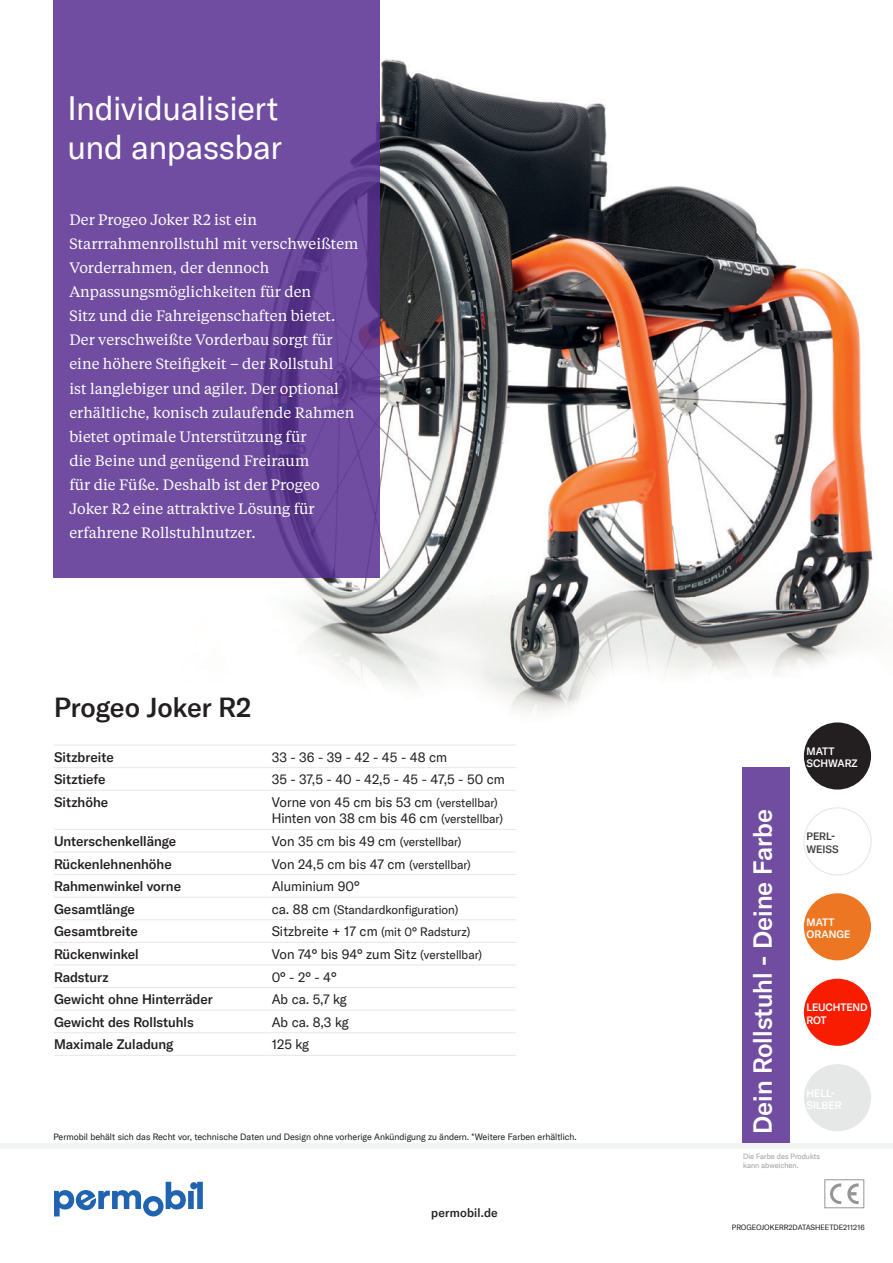
<style>
.page{position:relative;width:893px;height:1263px;background:#fff}
.page>*{position:absolute;margin:0;border:0;box-sizing:border-box;transform-origin:0 0}
.Master_headline{font:33px/39px "GT America";color:#fff}
.Sub_headline{font:500 27px "GT America";color:#231f20}
.Headline_white{font:500 25.5px "GT America";color:#fff}
.Intro_text{font:15px/24px "Tiempos Text";color:#fff}
.Table_measurement{font:13.5px "GT America";color:#231f20}
.Table_description{font:500 13.5px "GT America";color:#231f20}
.Table_measurement-2{font:12px "GT America";color:#231f20}
.Contact_info{font:500 12px "GT America";letter-spacing:.015em;color:#231f20}
.Color_name{font:500 10.5px/12.6px "GT America";color:#fff}
.Color_name-2{font:500 10.5px/12.6px "GT America";color:#3e3e3f}
.Fine_print{font:9px "GT America";color:#231f20}
.Fine_print-2{font:7.5px/9px "GT America";color:#9d9fa2}
.t1{font:7.5px "GT America";color:#231f20}
.s1{font-size:12px}
.s2{font-size:13.5px}
</style>
<div class="page">
<div style="left:0;top:1143px;width:893px;height:5px;background:#f2f3f3"></div>
<img style="left:180px;top:59px;width:693px;height:642px">
<div style="left:742px;top:767px;width:48px;height:376px;background:#704da1"></div>
<div style="left:804px;top:1064px;width:67px;height:67px;background:#e5e8e7;border-radius:50%"></div>
<div style="left:804px;top:722px;width:67px;height:67px;background:#231f20;border-radius:50%"></div>
<div style="left:803px;top:807px;width:69px;height:68px;border:1px solid #e5e8e7;border-radius:50%"></div>
<div style="left:804px;top:893px;width:67px;height:67px;background:#ed7623;border-radius:50%"></div>
<div style="left:804px;top:979px;width:67px;height:67px;background:#f81c00;border-radius:50%"></div>
<hr style="left:54px;top:745px;width:218px;height:1px;background:#e5e8e7">
<hr style="left:54px;top:767px;width:218px;height:1px;background:#e5e8e7">
<hr style="left:54px;top:790px;width:218px;height:1px;background:#e5e8e7">
<hr style="left:272px;top:745px;width:244px;height:1px;background:#e5e8e7">
<hr style="left:272px;top:767px;width:244px;height:1px;background:#e5e8e7">
<hr style="left:272px;top:790px;width:244px;height:1px;background:#e5e8e7">
<hr style="left:54px;top:829px;width:218px;height:1px;background:#e5e8e7">
<hr style="left:272px;top:829px;width:244px;height:1px;background:#e5e8e7">
<hr style="left:54px;top:851px;width:218px;height:1px;background:#e5e8e7">
<hr style="left:54px;top:874px;width:218px;height:1px;background:#e5e8e7">
<hr style="left:272px;top:851px;width:244px;height:1px;background:#e5e8e7">
<hr style="left:272px;top:874px;width:244px;height:1px;background:#e5e8e7">
<hr style="left:54px;top:897px;width:218px;height:1px;background:#e5e8e7">
<hr style="left:272px;top:897px;width:244px;height:1px;background:#e5e8e7">
<hr style="left:54px;top:919px;width:218px;height:1px;background:#e5e8e7">
<hr style="left:272px;top:919px;width:244px;height:1px;background:#e5e8e7">
<hr style="left:54px;top:942px;width:218px;height:1px;background:#e5e8e7">
<hr style="left:54px;top:964px;width:218px;height:1px;background:#e5e8e7">
<hr style="left:54px;top:987px;width:218px;height:1px;background:#e5e8e7">
<hr style="left:54px;top:1010px;width:218px;height:1px;background:#e5e8e7">
<hr style="left:54px;top:1032px;width:218px;height:1px;background:#e5e8e7">
<hr style="left:54px;top:1055px;width:218px;height:1px;background:#e5e8e7">
<hr style="left:272px;top:942px;width:244px;height:1px;background:#e5e8e7">
<hr style="left:272px;top:964px;width:244px;height:1px;background:#e5e8e7">
<hr style="left:272px;top:987px;width:244px;height:1px;background:#e5e8e7">
<hr style="left:272px;top:1010px;width:244px;height:1px;background:#e5e8e7">
<hr style="left:272px;top:1032px;width:244px;height:1px;background:#e5e8e7">
<hr style="left:272px;top:1055px;width:244px;height:1px;background:#e5e8e7">
<svg style="left:54px;top:1182px;width:149px;height:34px"></svg>
<svg style="left:53px;top:0;width:327px;height:577px;background:#6d4a9e"></svg>
<svg style="left:830px;top:1183px;width:11px;height:21px"></svg>
<svg style="left:847px;top:1183px;width:12px;height:21px"></svg>
<div style="left:825px;top:1179px;width:39px;height:29px;border:1px solid #939598"></div>
<p class="Master_headline" style="left:68px;top:89px;width:216px">Individualisiert und anpassbar</p>
<p class="Intro_text" style="left:69px;top:207px;width:291px">Der Progeo Joker R2 ist ein Starrrahmenrollstuhl mit verschweißtem Vorderrahmen, der dennoch Anpassungsmöglichkeiten für den<br>Sitz und die Fahreigenschaften bietet.<br>Der verschweißte Vorderbau sorgt für eine höhere Steifigkeit – der Rollstuhl<br>ist langlebiger und agiler. Der optional erhältliche, konisch zulaufende Rahmen bietet optimale Unterstützung für<br>die Beine und genügend Freiraum<br>für die Füße. Deshalb ist der Progeo Joker R2 eine attraktive Lösung für erfahrene Rollstuhlnutzer.</p>
<p class="Sub_headline" style="left:54px;top:691px;width:199px">Progeo Joker R2</p>
<p class="Table_description" style="left:54px;top:749px;width:61px">Sitzbreite</p>
<p class="Table_measurement" style="left:272px;top:749px;width:177px">33 - 36 - 39 - 42 - 45 - 48 cm</p>
<p class="Table_description" style="left:54px;top:771px;width:53px">Sitztiefe</p>
<p class="Table_measurement" style="left:272px;top:771px;width:235px">35 - 37,5 - 40 - 42,5 - 45 - 47,5 - 50 cm</p>
<p class="Table_description" style="left:54px;top:794px;width:56px">Sitzhöhe</p>
<p class="Table_measurement" style="left:272px;top:794px;width:228px">Vorne von 45 cm bis 53 cm <span class="s1">(verstellbar)</span></p>
<p class="Table_measurement" style="left:272px;top:811px;width:233px">Hinten von 38 cm bis 46 cm <span class="s1">(verstellbar)</span></p>
<p class="Table_description" style="left:54px;top:833px;width:124px">Unterschenkellänge</p>
<p class="Table_measurement" style="left:272px;top:833px;width:191px">Von 35 cm bis 49 cm <span class="s1">(verstellbar)</span></p>
<p class="Table_description" style="left:54px;top:856px;width:119px">Rückenlehnenhöhe</p>
<p class="Table_measurement" style="left:272px;top:856px;width:201px">Von 24,5 cm bis 47 cm <span class="s1">(verstellbar)</span></p>
<p class="Table_description" style="left:54px;top:878px;width:129px">Rahmenwinkel vorne</p>
<p class="Table_measurement" style="left:272px;top:878px;width:89px">Aluminium 90°</p>
<p class="Table_description" style="left:54px;top:901px;width:82px">Gesamtlänge</p>
<p class="Table_measurement-2" style="left:272px;top:902px;width:188px"><span class="s2">ca. 88 cm</span> (Standardkonfiguration)</p>
<p class="Table_description" style="left:54px;top:923px;width:85px">Gesamtbreite</p>
<p class="Table_measurement" style="left:272px;top:924px;width:200px">Sitzbreite + 17 cm <span class="s1">(mit 0° Radsturz)</span></p>
<p class="Table_description" style="left:54px;top:946px;width:86px">Rückenwinkel</p>
<p class="Table_measurement" style="left:272px;top:946px;width:212px">Von 74° bis 94° zum Sitz <span class="s1">(verstellbar)</span></p>
<p class="Table_description" style="left:54px;top:968px;width:56px">Radsturz</p>
<p class="Table_measurement" style="left:272px;top:969px;width:66px">0° - 2° - 4°</p>
<p class="Table_description" style="left:54px;top:991px;width:160px">Gewicht ohne Hinterräder</p>
<p class="Table_measurement" style="left:272px;top:991px;width:77px">Ab ca. 5,7 kg</p>
<p class="Table_description" style="left:54px;top:1014px;width:141px">Gewicht des Rollstuhls</p>
<p class="Table_measurement" style="left:272px;top:1014px;width:79px">Ab ca. 8,3 kg</p>
<p class="Table_description" style="left:54px;top:1036px;width:121px">Maximale Zuladung</p>
<p class="Table_measurement" style="left:272px;top:1037px;width:39px">125 kg</p>
<p class="Fine_print" style="left:53px;top:1132px;width:525px">Permobil behält sich das Recht vor, technische Daten und Design ohne vorherige Ankündigung zu ändern. *Weitere Farben erhältlich.</p>
<p class="Contact_info" style="left:431px;top:1205px;width:68px">permobil.de</p>
<p class="Headline_white" style="left:747px;top:1134px;width:327px;rotate:-90deg">Dein Rollstuhl - Deine Farbe</p>
<p class="Color_name" style="left:806px;top:745px;width:53px">MATT<br>SCHWARZ</p>
<p class="Color_name-2" style="left:806px;top:830px;width:34px">PERL-<br>WEISS</p>
<p class="Color_name" style="left:806px;top:916px;width:45px">MATT<br>ORANGE</p>
<p class="Color_name" style="left:806px;top:1001px;width:63px">LEUCHTEND<br>ROT</p>
<p class="Color_name" style="left:806px;top:1086px;width:37px">HELL-<br>SILBER</p>
<p class="Fine_print-2" style="left:743px;top:1152px;width:78px">Die Farbe des Produkts kann abweichen.</p>
<p class="t1" style="left:732px;top:1223px;width:134px">PROGEOJOKERR2DATASHEETDE211216</p>
</div>
